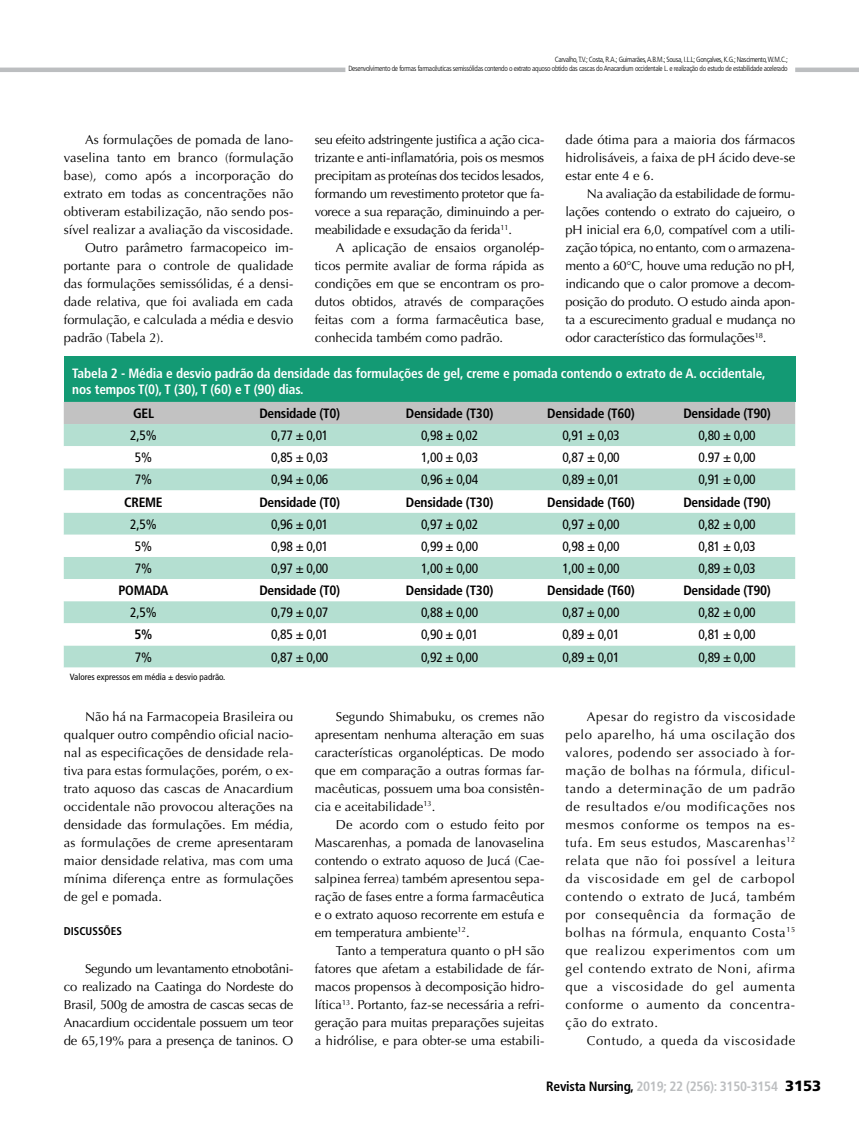
<style>
.page{position:relative;width:859px;height:1132px;background:#fff}
.page>*{position:absolute;margin:0;border:0;box-sizing:border-box;transform-origin:0 0}
.t1{font:condensed 13.5px "Frutiger LT Std";letter-spacing:-.02em;color:#000}
.t2{font:700 condensed 13.5px "Frutiger LT Std";letter-spacing:-.02em;color:#000}
.t3{font:700 condensed 13.5px/16.2px "Frutiger LT Std";letter-spacing:-.01em;color:#fff}
.t4{font:700 condensed 13.5px "Frutiger LT Std";letter-spacing:-.02em;color:#bcbec0}
.t5{font:12.9px/18px "Optima LT Std";color:#000;text-align:justify}
.t6{font:12.9px "Optima LT Std";letter-spacing:.05em;color:#000}
.t7{font:700 condensed 11.25px "Frutiger LT Std";color:#000}
.t8{font:condensed 9px "Frutiger LT Std";color:#000}
.t9{font:300 condensed 7.5px/9px "Frutiger LT Std";letter-spacing:-.04em;color:#000;text-align:right}
.s1{color:#000}
.s2{font-weight:900;font-stretch:normal;font-size:14.85px;color:#000}
</style>
<div class="page">
<hr style="left:0;top:68px;width:345px;height:4px;background:#bcbec0">
<hr style="left:795px;top:68px;width:64px;height:4px;background:#bcbec0">
<div style="left:64px;top:357px;width:731px;height:45px;background:#139a74"></div>
<div style="left:64px;top:402px;width:731px;height:22px;background:#c2c2c2"></div>
<div style="left:64px;top:424px;width:731px;height:22px;background:#b4dfd1"></div>
<svg style="left:64px;top:468px;width:731px;height:200px;fill:#b4dfd1"></svg>
<p class="t9" style="left:348px;top:55px;width:441px">Carvalho, T.V.; Costa, R.A.; Guimarães, A.B.M.; Sousa, I.L.L; Gonçalves, K.G.; Nascimento, W.M.C.;<br>Desenvolvimento de formas farmacêuticas semissólidas contendo o extrato aquoso obtido das cascas do Anacardium occidentale L. e realização do estudo de estabilidade acelerado</p>
<p class="t5" style="left:85px;top:131px;width:210px">As formulações de pomada de lano-</p>
<p class="t5" style="left:64px;top:149px;width:231px">vaselina tanto em branco (formulação</p>
<p class="t5" style="left:64px;top:167px;width:231px">base), como após a incorporação do</p>
<p class="t5" style="left:64px;top:185px;width:231px">extrato em todas as concentrações não</p>
<p class="t5" style="left:64px;top:203px;width:231px">obtiveram estabilização, não sendo pos-</p>
<p class="t5" style="left:64px;top:221px;width:231px">sível realizar a avaliação da viscosidade.</p>
<p class="t5" style="left:85px;top:239px;width:210px">Outro parâmetro farmacopeico im-</p>
<p class="t5" style="left:64px;top:257px;width:231px">portante para o controle de qualidade</p>
<p class="t5" style="left:64px;top:275px;width:231px">das formulações semissólidas, é a densi-</p>
<p class="t5" style="left:64px;top:293px;width:231px">dade relativa, que foi avaliada em cada</p>
<p class="t5" style="left:64px;top:311px;width:231px">formulação, e calculada a média e desvio</p>
<p class="t5" style="left:64px;top:329px;width:102px">padrão (Tabela 2).</p>
<p class="t5" style="left:315px;top:131px;width:231px">seu efeito adstringente justifica a ação cica&shy;trizante e anti-inflamatória, pois os mesmos precipitam as proteínas dos tecidos lesados, formando um revestimento protetor que fa&shy;vorece a sua reparação, diminuindo a per&shy;meabilidade e exsudação da ferida<sup>11</sup>.</p>
<p class="t5" style="left:315px;top:239px;width:231px;text-indent:21px">A aplicação de ensaios organolép&shy;ticos permite avaliar de forma rápida as condições em que se encontram os pro&shy;dutos obtidos, através de comparações feitas com a forma farmacêutica base, conhecida também como padrão.</p>
<p class="t5" style="left:566px;top:131px;width:231px">dade ótima para a maioria dos fármacos hidrolisáveis, a faixa de pH ácido deve-se estar ente 4 e 6.</p>
<p class="t5" style="left:566px;top:185px;width:231px;text-indent:21px">Na avaliação da estabilidade de formu&shy;lações contendo o extrato do cajueiro, o pH inicial era 6,0, compatível com a utili&shy;zação tópica, no entanto, com o armazena&shy;mento a 60°C, houve uma redução no pH, indicando que o calor promove a decom&shy;posição do produto. O estudo ainda apon&shy;ta a escurecimento gradual e mudança no odor característico das formulações<sup>18</sup>.</p>
<p class="t3" style="left:72px;top:364px;width:695px">Tabela 2 - Média e desvio padrão da densidade das formulações de gel, creme e pomada contendo o extrato de A. occidentale, nos tempos T(0), T (30), T (60) e T (90) dias.</p>
<p class="t2" style="left:133px;top:405px;width:22px">GEL</p>
<p class="t2" style="left:259px;top:405px;width:82px">Densidade (T0)</p>
<p class="t2" style="left:406px;top:405px;width:89px">Densidade (T30)</p>
<p class="t2" style="left:547px;top:405px;width:89px">Densidade (T60)</p>
<p class="t2" style="left:683px;top:405px;width:89px">Densidade (T90)</p>
<p class="t1" style="left:130px;top:427px;width:28px">2,5%</p>
<p class="t1" style="left:271px;top:427px;width:59px">0,77 ± 0,01</p>
<p class="t1" style="left:421px;top:427px;width:59px">0,98 ± 0,02</p>
<p class="t1" style="left:562px;top:427px;width:59px">0,91 ± 0,03</p>
<p class="t1" style="left:698px;top:427px;width:59px">0,80 ± 0,00</p>
<p class="t1" style="left:135px;top:449px;width:19px">5%</p>
<p class="t1" style="left:271px;top:449px;width:59px">0,85 ± 0,03</p>
<p class="t1" style="left:421px;top:449px;width:59px">1,00 ± 0,03</p>
<p class="t1" style="left:562px;top:449px;width:59px">0,87 ± 0,00</p>
<p class="t1" style="left:698px;top:449px;width:59px">0.97 ± 0,00</p>
<p class="t1" style="left:135px;top:472px;width:19px">7%</p>
<p class="t1" style="left:271px;top:472px;width:59px">0,94 ± 0,06</p>
<p class="t1" style="left:421px;top:472px;width:59px">0,96 ± 0,04</p>
<p class="t1" style="left:562px;top:472px;width:59px">0,89 ± 0,01</p>
<p class="t1" style="left:698px;top:472px;width:59px">0,91 ± 0,00</p>
<p class="t2" style="left:124px;top:493px;width:40px">CREME</p>
<p class="t2" style="left:259px;top:493px;width:82px">Densidade (T0)</p>
<p class="t2" style="left:406px;top:493px;width:89px">Densidade (T30)</p>
<p class="t2" style="left:547px;top:493px;width:89px">Densidade (T60)</p>
<p class="t2" style="left:683px;top:493px;width:89px">Densidade (T90)</p>
<p class="t1" style="left:130px;top:516px;width:28px">2,5%</p>
<p class="t1" style="left:271px;top:516px;width:59px">0,96 ± 0,01</p>
<p class="t1" style="left:421px;top:516px;width:59px">0,97 ± 0,02</p>
<p class="t1" style="left:562px;top:516px;width:59px">0,97 ± 0,00</p>
<p class="t1" style="left:698px;top:516px;width:59px">0,82 ± 0,00</p>
<p class="t1" style="left:135px;top:538px;width:19px">5%</p>
<p class="t1" style="left:271px;top:538px;width:59px">0,98 ± 0,01</p>
<p class="t1" style="left:421px;top:538px;width:59px">0,99 ± 0,00</p>
<p class="t1" style="left:562px;top:538px;width:59px">0,98 ± 0,00</p>
<p class="t1" style="left:698px;top:538px;width:59px">0,81 ± 0,03</p>
<p class="t1" style="left:135px;top:560px;width:19px">7%</p>
<p class="t1" style="left:271px;top:560px;width:59px">0,97 ± 0,00</p>
<p class="t1" style="left:421px;top:560px;width:59px">1,00 ± 0,00</p>
<p class="t1" style="left:562px;top:560px;width:59px">1,00 ± 0,00</p>
<p class="t1" style="left:698px;top:560px;width:59px">0,89 ± 0,03</p>
<p class="t2" style="left:119px;top:582px;width:51px">POMADA</p>
<p class="t2" style="left:259px;top:582px;width:82px">Densidade (T0)</p>
<p class="t2" style="left:406px;top:582px;width:89px">Densidade (T30)</p>
<p class="t2" style="left:547px;top:582px;width:89px">Densidade (T60)</p>
<p class="t2" style="left:683px;top:582px;width:89px">Densidade (T90)</p>
<p class="t1" style="left:130px;top:604px;width:28px">2,5%</p>
<p class="t1" style="left:271px;top:604px;width:59px">0,79 ± 0,07</p>
<p class="t1" style="left:421px;top:604px;width:59px">0,88 ± 0,00</p>
<p class="t1" style="left:562px;top:604px;width:59px">0,87 ± 0,00</p>
<p class="t1" style="left:698px;top:604px;width:59px">0,82 ± 0,00</p>
<p class="t2" style="left:134px;top:626px;width:19px">5%</p>
<p class="t1" style="left:271px;top:626px;width:59px">0,85 ± 0,01</p>
<p class="t1" style="left:421px;top:626px;width:59px">0,90 ± 0,01</p>
<p class="t1" style="left:562px;top:626px;width:59px">0,89 ± 0,01</p>
<p class="t1" style="left:698px;top:626px;width:59px">0,81 ± 0,00</p>
<p class="t1" style="left:135px;top:649px;width:19px">7%</p>
<p class="t1" style="left:271px;top:649px;width:59px">0,87 ± 0,00</p>
<p class="t1" style="left:421px;top:649px;width:59px">0,92 ± 0,00</p>
<p class="t1" style="left:562px;top:649px;width:59px">0,89 ± 0,01</p>
<p class="t1" style="left:698px;top:649px;width:59px">0,89 ± 0,00</p>
<p class="t8" style="left:70px;top:671px;width:157px">Valores expressos em média ± desvio padrão.</p>
<p class="t5" style="left:64px;top:707px;width:231px;text-indent:21px">Não há na Farmacopeia Brasileira ou qualquer outro compêndio oficial nacio&shy;nal as especificações de densidade rela&shy;tiva para estas formulações, porém, o ex&shy;trato aquoso das cascas de Anacardium occidentale não provocou alterações na densidade das formulações. Em média, as formulações de creme apresentaram maior densidade relativa, mas com uma mínima diferença entre as formulações de gel e pomada.</p>
<p class="t7" style="left:64px;top:924px;width:60px">DISCUSSÕES</p>
<p class="t5" style="left:64px;top:959px;width:231px;text-indent:21px">Segundo um levantamento etnobotâni&shy;co realizado na Caatinga do Nordeste do Brasil, 500g de amostra de cascas secas de Anacardium occidentale possuem um teor de 65,19% para a presença de taninos. O</p>
<p class="t5" style="left:315px;top:707px;width:231px;text-indent:21px">Segundo Shimabuku, os cremes não apresentam nenhuma alteração em suas características organolépticas. De modo que em comparação a outras formas far&shy;macêuticas, possuem uma boa consistên&shy;cia e aceitabilidade<sup>13</sup>.</p>
<p class="t5" style="left:315px;top:815px;width:231px;text-indent:21px">De acordo com o estudo feito por Mascarenhas, a pomada de lanovaselina contendo o extrato aquoso de Jucá (Cae&shy;salpinea ferrea) também apresentou sepa&shy;ração de fases entre a forma farmacêutica e o extrato aquoso recorrente em estufa e em temperatura ambiente<sup>12</sup>.</p>
<p class="t5" style="left:315px;top:941px;width:231px;text-indent:21px">Tanto a temperatura quanto o pH são fatores que afetam a estabilidade de fár&shy;macos propensos à decomposição hidro&shy;lítica<sup>13</sup>. Portanto, faz-se necessária a refri&shy;geração para muitas preparações sujeitas a hidrólise, e para obter-se uma estabili-</p>
<p class="t5" style="left:566px;top:707px;width:231px;text-indent:21px">Apesar do registro da viscosidade pelo aparelho, há uma oscilação dos valores, podendo ser associado à for&shy;mação de bolhas na fórmula, dificul&shy;tando a determinação de um padrão de resultados e/ou modificações nos mesmos conforme os tempos na es&shy;tufa. Em seus estudos, Mascarenhas<sup>12 </sup>relata que não foi possível a leitura da viscosidade em gel de carbopol contendo o extrato de Jucá, também por consequência da formação de bolhas na fórmula, enquanto Costa<sup>15 </sup>que realizou experimentos com um gel contendo extrato de Noni, afirma que a viscosidade do gel aumenta conforme o aumento da concentra&shy;ção do extrato.</p>
<p class="t6" style="left:587px;top:1032px;width:210px">Contudo, a queda da viscosidade</p>
<p class="t4" style="left:546px;top:1077px;width:276px"><span class="s1">Revista Nursing,</span> 2019; 22 (256): 3150-3154 <span class="s2">3153</span></p>
</div>
